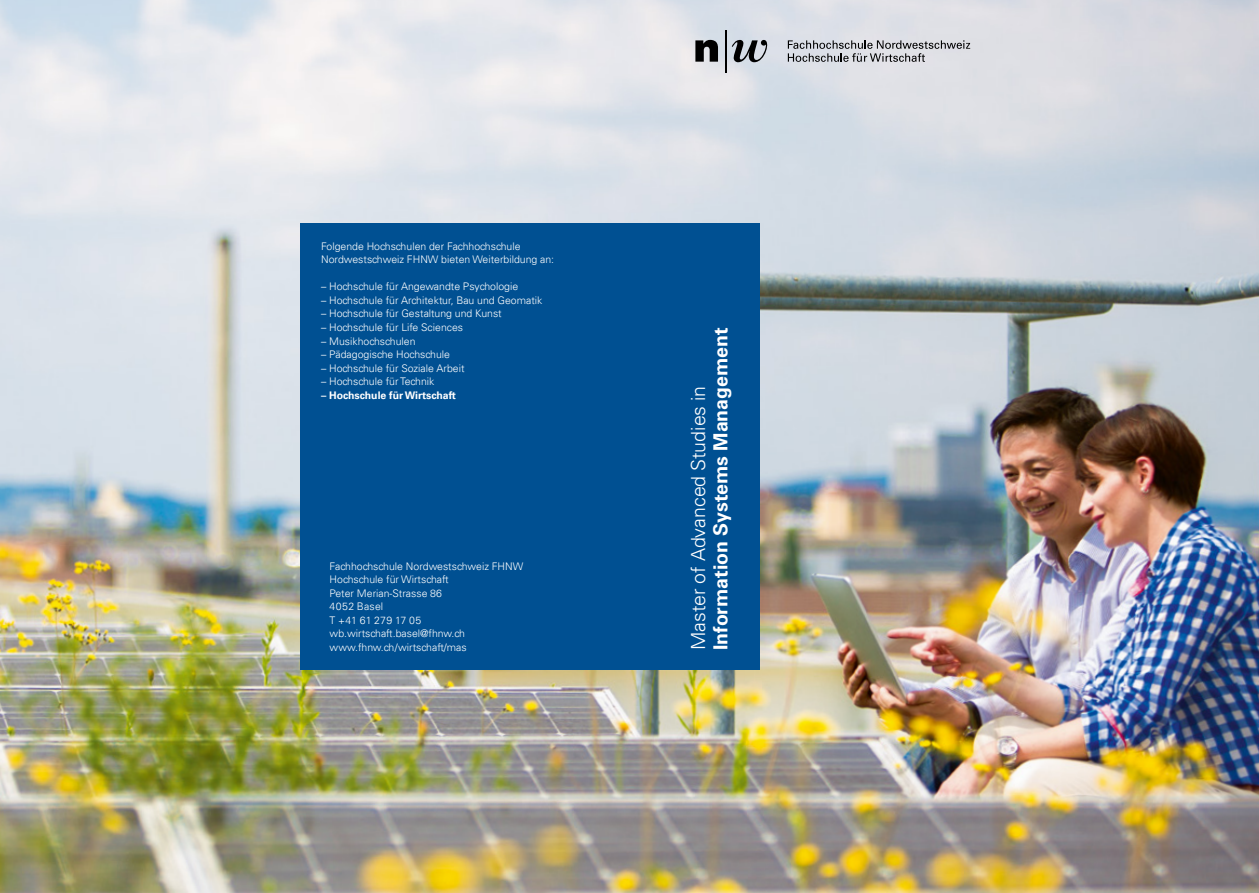
<style>
.page{position:relative;width:1259px;height:893px;background:#fff}
.page>*{position:absolute;margin:0;border:0;box-sizing:border-box;transform-origin:0 0}
.t1{font:700 19.5px "Univers LT";color:#fff}
.t2{font:300 19.5px "Univers LT";color:#fff}
.t3{font:300 10.5px/13.5px "Univers LT";color:#fff}
.t4{font:700 10.5px "Univers LT";color:#fff}
</style>
<div class="page">
<img style="left:0;top:0;width:1259px;height:893px">
<div style="left:300px;top:223px;width:459px;height:447px;background:#005092"></div>
<svg style="left:788px;top:40px;width:182px;height:22px;background:#b1b3b8"></svg>
<hr style="left:725px;top:30px;width:1px;height:42px;background:#000">
<svg style="left:695px;top:40px;width:23px;height:22px"></svg>
<svg style="left:732px;top:40px;width:39px;height:22px"></svg>
<p class="t3" style="left:321px;top:240px;width:234px">Folgende Hochschulen der Fachhochschule<br>Nordwestschweiz FHNW bieten Weiterbildung an:</p>
<p class="t3" style="left:321px;top:280px;width:199px">– Hochschule für Angewandte Psychologie</p>
<p class="t3" style="left:321px;top:294px;width:223px">– Hochschule für Architektur, Bau und Geomatik</p>
<p class="t3" style="left:321px;top:307px;width:182px">– Hochschule für Gestaltung und Kunst</p>
<p class="t3" style="left:321px;top:321px;width:144px">– Hochschule für Life Sciences</p>
<p class="t3" style="left:321px;top:334px;width:96px">– Musikhochschulen</p>
<p class="t3" style="left:321px;top:348px;width:130px">– Pädagogische Hochschule</p>
<p class="t3" style="left:321px;top:361px;width:145px">– Hochschule für Soziale Arbeit</p>
<p class="t3" style="left:321px;top:375px;width:115px">– Hochschule für Technik</p>
<p class="t4" style="left:321px;top:389px;width:136px">– Hochschule für Wirtschaft</p>
<p class="t3" style="left:330px;top:559px;width:195px">Fachhochschule Nordwestschweiz FHNW<br>Hochschule für Wirtschaft<br>Peter Merian-Strasse 86<br>4052 Basel<br>T +41 61 279 17 05 wb.wirtschaft.basel@fhnw.ch www.fhnw.ch/wirtschaft/mas</p>
<h1 class="t1" style="left:709px;top:650px;width:324px;rotate:-90deg">Information Systems Management</h1>
<h1 class="t2" style="left:686px;top:650px;width:266px;rotate:-90deg">Master of Advanced Studies in</h1>
</div>
